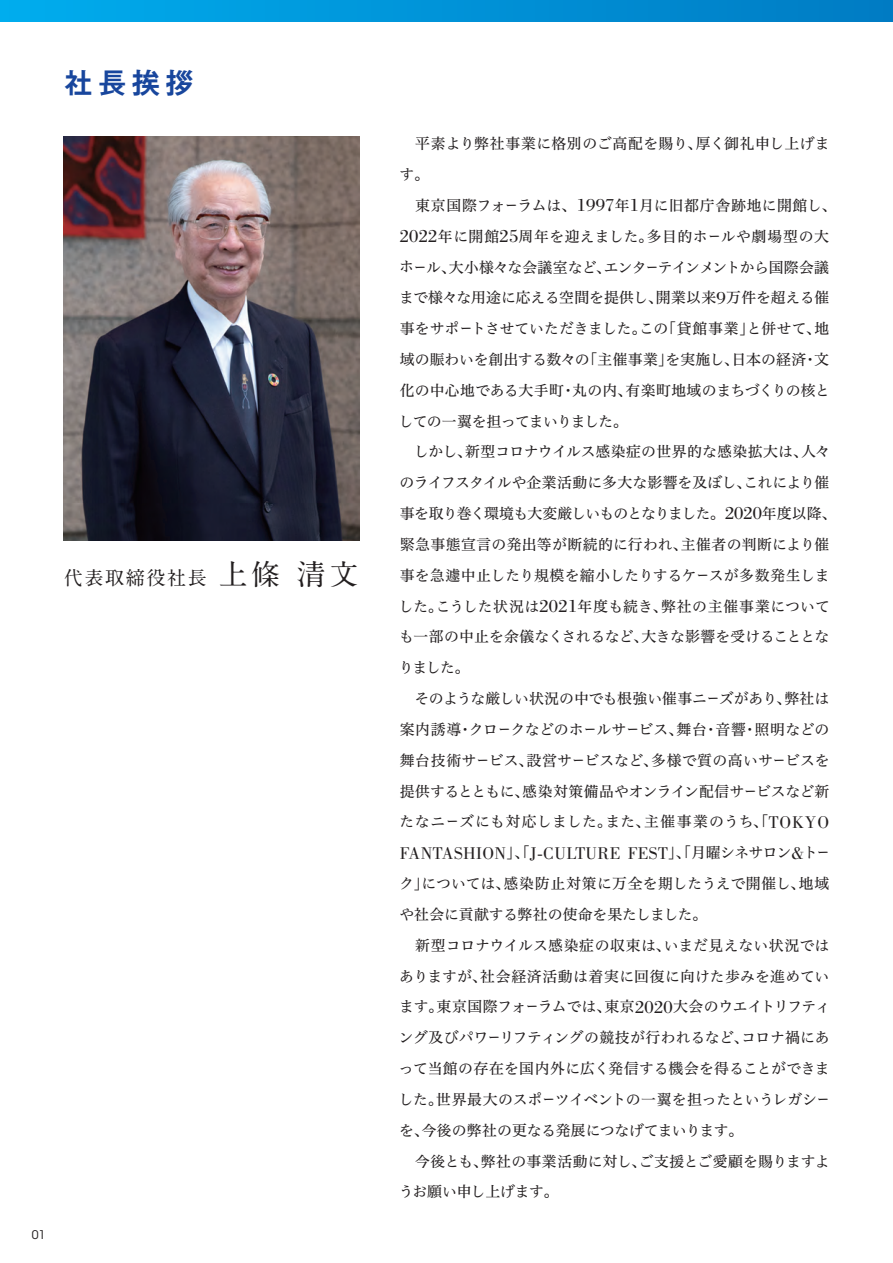
<style>
.page{position:relative;width:893px;height:1263px;background:#fff}
.page>*{position:absolute;margin:0;border:0;box-sizing:border-box;transform-origin:0 0}
.t1{font:29.7px "Midashi Go Pro MB31";color:#18469d}
.t2{font:700 19.2px "A1 Mincho Std";letter-spacing:.08em;color:#231f20}
.t3{font:17.55px "Bodoni Std";letter-spacing:.02em;color:#231f20}
.t4{font:14.85px/30.9px "Hiragino UD Serif Std W4";letter-spacing:.005em;color:#231f20}
.t5{font:11.85px "ITC Avant Garde Std";color:#231f20}
.s1{font-size:28.65px}
.s2{font-family:"Bodoni Std";font-size:18.45px}
.s3{font-family:"Bodoni Std";font-size:17.55px}
.s4{font-family:"Hiragino UD Serif Std W4";font-size:14.85px}
</style>
<div class="page">
<img style="left:64px;top:136px;width:295px;height:404px">
<div style="left:0;top:0;width:893px;height:21px;background:linear-gradient(to right,#00aced,#007bc3)"></div>
<h1 class="t1" style="left:64px;top:59px;width:132px">社長挨拶</h1>
<p class="t2" style="left:64px;top:562px;width:296px">代表取締役社長 <span class="s1">上條清文</span></p>
<p class="t5" style="left:32px;top:1227px;width:15px">01</p>
<p class="t4" style="left:399px;top:127px;width:439px">　平素より弊社事業に格別のご高配を賜り、厚く御礼申し上げます。<br>　東京国際フォーラムは、<span class="s2">1997</span>年<span class="s2">1</span>月に旧都庁舎跡地に開館し、<br><span class="s2">2022</span>年に開館<span class="s2">25</span>周年を迎えました。多目的ホールや劇場型の大ホール、大小様々な会議室など、エンターテインメントから国際会議まで様々な用途に応える空間を提供し、開業以来<span class="s2">9</span>万件を超える催事をサポートさせていただきました。この「貸館事業」と併せて、地域の賑わいを創出する数々の「主催事業」を実施し、日本の経済・文化の中心地である大手町・丸の内、有楽町地域のまちづくりの核としての一翼を担ってまいりました。<br>　しかし、新型コロナウイルス感染症の世界的な感染拡大は、人々のライフスタイルや企業活動に多大な影響を及ぼし、これにより催事を取り巻く環境も大変厳しいものとなりました。<span class="s2">2020</span>年度以降、緊急事態宣言の発出等が断続的に行われ、主催者の判断により催事を急遽中止したり規模を縮小したりするケースが多数発生しました。こうした状況は<span class="s2">2021</span>年度も続き、弊社の主催事業についても一部の中止を余儀なくされるなど、大きな影響を受けることとなりました。<br>　そのような厳しい状況の中でも根強い催事ニーズがあり、弊社は案内誘導・クロークなどのホールサービス、舞台・音響・照明などの舞台技術サービス、設営サービスなど、多様で質の高いサービスを提供するとともに、感染対策備品やオンライン配信サービスなど新たなニーズにも対応しました。また、主催事業のうち、「<span class="s3">TOKYO</span></p>
<p class="t3" style="left:400px;top:843px;width:431px">FANTASHION<span class="s4">」、「</span>J-CULTURE FEST<span class="s4">」、「月曜シネサロン</span>&amp;<span class="s4">トー</span></p>
<p class="t4" style="left:399px;top:867px;width:433px">ク」については、感染防止対策に万全を期したうえで開催し、地域や社会に貢献する弊社の使命を果たしました。<br>　新型コロナウイルス感染症の収束は、いまだ見えない状況ではありますが、社会経済活動は着実に回復に向けた歩みを進めています。東京国際フォーラムでは、東京<span class="s2">2020</span>大会のウエイトリフティング及びパワーリフティングの競技が行われるなど、コロナ禍にあって当館の存在を国内外に広く発信する機会を得ることができました。世界最大のスポーツイベントの一翼を担ったというレガシーを、今後の弊社の更なる発展につなげてまいります。<br>　今後とも、弊社の事業活動に対し、ご支援とご愛顧を賜りますようお願い申し上げます。</p>
</div>
